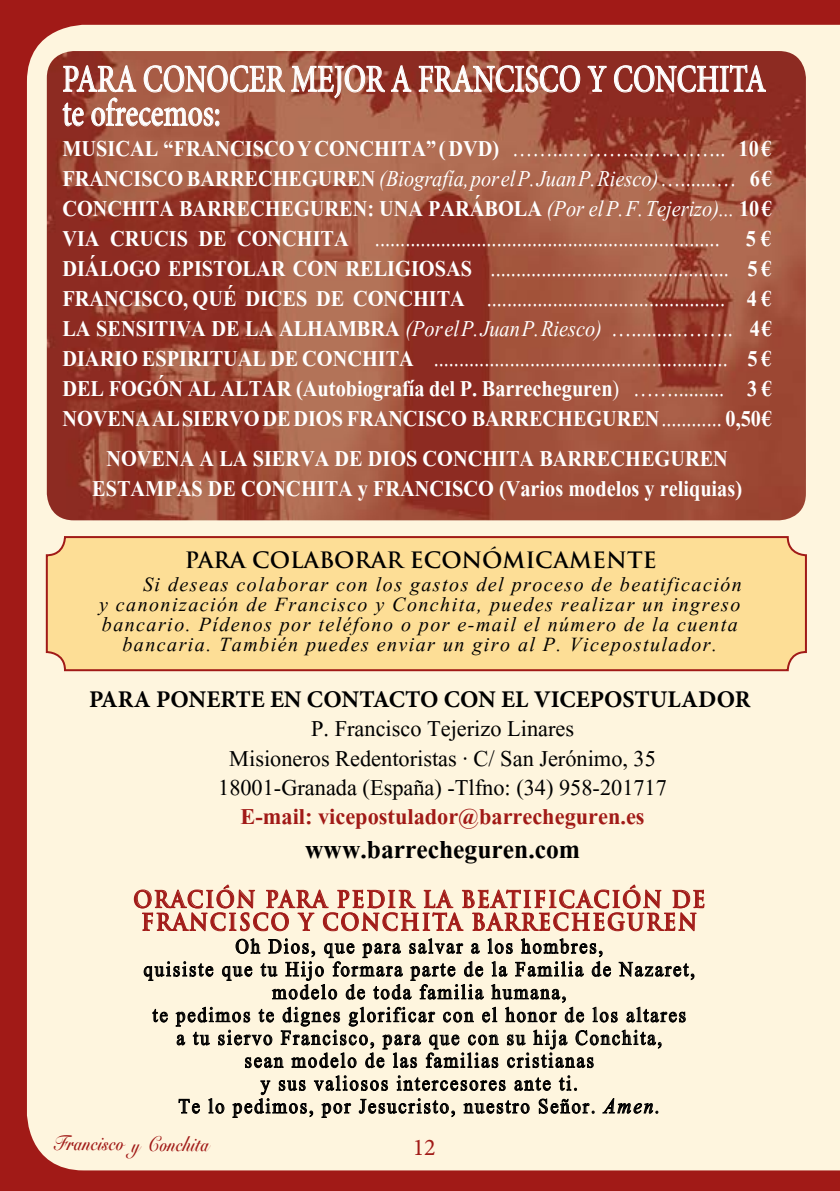
<style>
.page{position:relative;width:840px;height:1191px;background:#fff}
.page>*{position:absolute;margin:0;border:0;box-sizing:border-box;transform-origin:0 0}
.t1{font:500 38.6px/34px "Minion Pro";color:#fff;scale:.77 1}
.t2{font:700 32px "Aparajita";color:#000}
.t3{font:700 28px/30px "Aparajita";color:#fff;text-align:justify;scale:.9 1}
.t4{font:28px/29.4px "Aparajita";color:#000;text-align:center}
.t5{font:700 28px "Aparajita";color:#a11a17}
.t6{font:25.6px/22.8px "Aparajita";letter-spacing:.08em;color:#000;text-align:center;scale:.9 1}
.t7{font:italic 25px "Aparajita";letter-spacing:.06em;color:#000}
.t8{font:700 24px "Minion Pro";color:#000}
.t9{font:24px "Minion Pro";color:#a11a17}
.t10{font:700 22.8px/22.8px "Trajan Pro";letter-spacing:.08em;color:#a11a17;text-align:center;scale:.9 1}
.t11{font:700 22px "Trajan Pro";color:#000}
.t12{font:21.2px "Snell Roundhand Bold Script";letter-spacing:.03em;color:#a11a17;scale:.76 1}
.s1{font-weight:400}
.s2{font-weight:400;font-style:italic}
.s3{font-style:italic;font-size:26.6px}
</style>
<div class="page">
<div style="left:0;top:0;width:839px;height:1191px;background:#a11a17"></div>
<div style="left:27px;top:25px;width:812px;height:1145px;background:#fef5de"></div>
<img style="left:47px;top:51px;width:758px;height:469px">
<svg style="left:291px;top:24px;width:120px;height:75px;background:#c59180"></svg>
<svg style="left:418px;top:65px;width:162px;height:28px;background:#ae6a5f"></svg>
<svg style="left:587px;top:66px;width:19px;height:26px"></svg>
<svg style="left:613px;top:65px;width:152px;height:28px;background:#a75c55"></svg>
<svg style="left:62px;top:65px;width:223px;height:61px;background:#b47362"></svg>
<div style="left:47px;top:537px;width:758px;height:133px;background:#fdde96;border-radius:18px"></div>
<div style="left:46px;top:536px;width:760px;height:135px;border:2px solid #a11a17;border-radius:18px"></div>
<svg style="left:134px;top:885px;width:569px;height:182px;background:#ddcebb"></svg>
<svg style="left:179px;top:1099px;width:20px;height:14px"></svg>
<svg style="left:208px;top:1098px;width:16px;height:15px"></svg>
<svg style="left:232px;top:1075px;width:362px;height:42px;background:#ccc5b2"></svg>
<svg style="left:602px;top:1098px;width:55px;height:17px"></svg>
<h1 class="t1" style="left:62px;top:62px;width:914px">PARA CONOCER MEJOR A FRANCISCO Y CONCHITA te ofrecemos:</h1>
<p class="t3" style="left:62px;top:136px;width:789px">MUSICAL “FRANCISCO Y CONCHITA” ( DVD) <span class="s1">……...……….....………..</span> 10 € FRANCISCO BARRECHEGUREN <span class="s2">(Biografía, por el P. Juan P. Riesco)</span> <span class="s1">….......…</span> 6 € CONCHITA BARRECHEGUREN: UNA PARÁBOLA <span class="s2">(Por el P. F. Tejerizo)...</span> 10 € VIA CRUCIS DE CONCHITA <span class="s1">....................................................................</span> 5 € DIÁLOGO EPISTOLAR CON RELIGIOSAS <span class="s1">...............................................</span> 5 € FRANCISCO, QUÉ DICES DE CONCHITA <span class="s1">...............................................</span> 4 € LA SENSITIVA DE LA ALHAMBRA <span class="s2">(Por el P. Juan P. Riesco)</span> <span class="s1">…..........……..</span> 4 € DIARIO ESPIRITUAL DE CONCHITA <span class="s1">..........................................................</span> 5 € DEL FOGÓN AL ALTAR (Autobiografía del P. Barrecheguren<span class="s1">) ……..........</span> 3 € NOVENA AL SIERVO DE DIOS FRANCISCO BARRECHEGUREN <span class="s1">............</span> 0,50 €</p>
<p class="t3" style="left:92px;top:446px;width:723px;text-align:center">NOVENA A LA SIERVA DE DIOS CONCHITA BARRECHEGUREN<br>ESTAMPAS DE CONCHITA y FRANCISCO (Varios modelos y reliquias)</p>
<p class="t11" style="left:185px;top:546px;width:473px">PARA COLABORAR ECONÓMICAMENTE</p>
<p class="t7" style="left:143px;top:572px;width:599px">Si deseas colaborar con los gastos del proceso de beatificación</p>
<p class="t7" style="left:99px;top:592px;width:642px">y canonización de Francisco y Conchita, puedes realizar un ingreso</p>
<p class="t7" style="left:102px;top:612px;width:637px">bancario. Pídenos por teléfono o por e-mail el número de la cuenta</p>
<p class="t7" style="left:122px;top:632px;width:595px">bancaria. También puedes enviar un giro al P. Vicepostulador.</p>
<p class="t8" style="left:89px;top:682px;width:662px">PARA PONERTE EN CONTACTO CON EL VICEPOSTULADOR</p>
<p class="t4" style="left:218px;top:717px;width:450px">P. Francisco Tejerizo Linares<br>Misioneros Redentoristas · C/ San Jerónimo, 35<br>18001-Granada (España) -Tlfno: (34) 958-201717</p>
<p class="t5" style="left:240px;top:803px;width:405px">E-mail: vicepostulador@barrecheguren.es</p>
<p class="t2" style="left:305px;top:834px;width:276px">www.barrecheguren.com</p>
<p class="t10" style="left:133px;top:888px;width:636px">ORACIÓN PARA PEDIR LA BEATIFICACIÓN DE<br>FRANCISCO Y CONCHITA BARRECHEGUREN</p>
<p class="t6" style="left:143px;top:937px;width:613px">Oh Dios, que para salvar a los hombres,<br>quisiste que tu Hijo formara parte de la Familia de Nazaret, modelo de toda familia humana,<br>te pedimos te dignes glorificar con el honor de los altares<br>a tu siervo Francisco, para que con su hija Conchita,<br>sean modelo de las familias cristianas<br>y sus valiosos intercesores ante ti.<br>Te lo pedimos, por Jesucristo, nuestro Señor. <span class="s3">Amen.</span></p>
<p class="t12" style="left:54px;top:1130px;width:205px">Francisco y Conchita</p>
<p class="t9" style="left:412px;top:1131px;width:25px">12</p>
</div>
